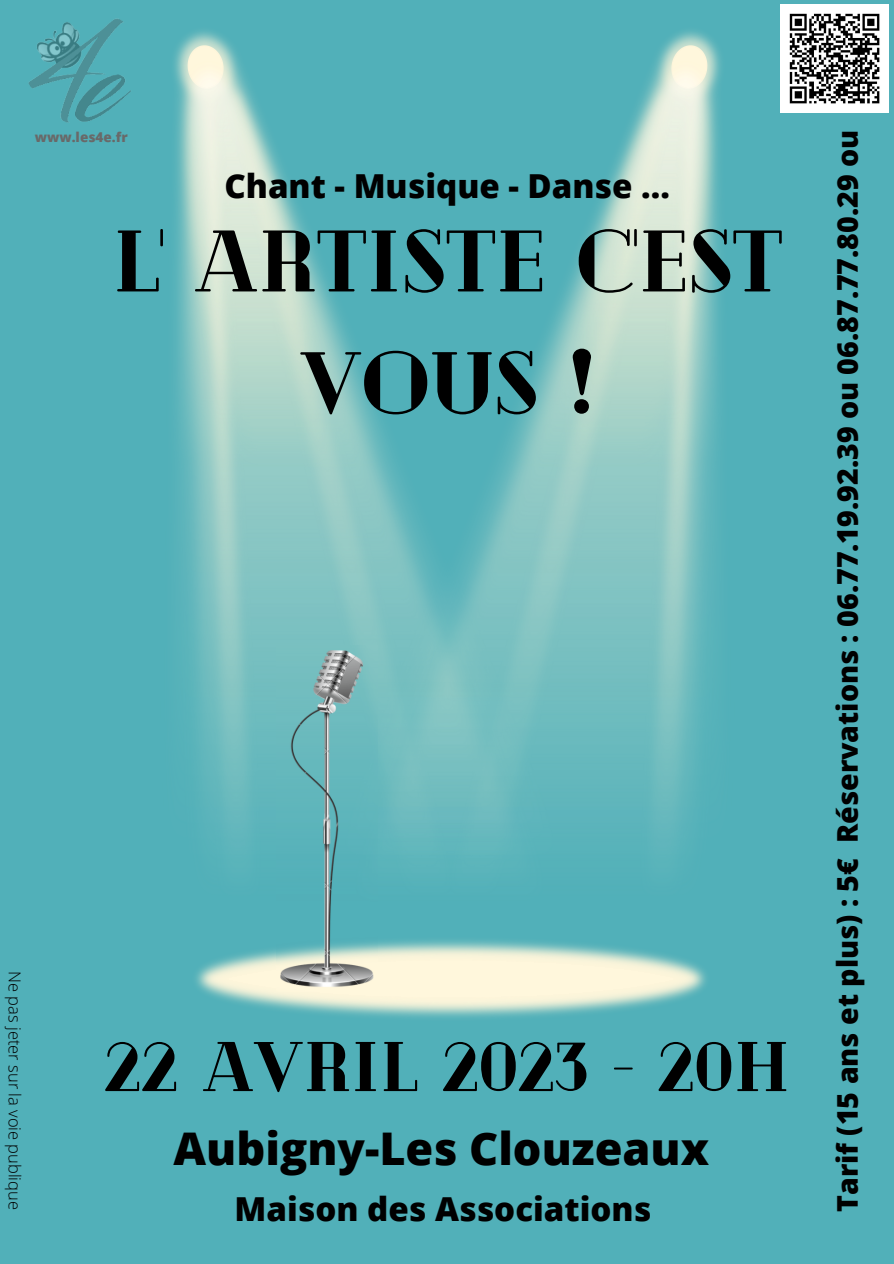
<style>
.page{position:relative;width:894px;height:1264px;background:#fff}
.page>*{position:absolute;margin:0;border:0;box-sizing:border-box;transform-origin:0 0}
.t1{font:900 87px/121.6px "Cheque";color:#000;text-align:center}
.t2{font:900 70.2px "Cheque";color:#000}
.t3{font:800 45px "Open Sans";color:#000}
.t4{font:800 33px "Open Sans";color:#000}
.t5{font:800 28.5px "Open Sans";color:#000}
.t6{font:300 16.5px "Open Sans";color:#000}
.t7{font:800 13.5px "Open Sans";color:#696969}
</style>
<div class="page">
<div style="left:0;top:0;width:892px;height:1263px;background:#51b0b9"></div>
<img style="left:174px;top:31px;width:547px;height:987px">
<img style="left:276px;top:645px;width:102px;height:346px">
<img style="left:29px;top:18px;width:102px;height:104px">
<img style="left:780px;top:5px;width:107px;height:108px">
<p class="t7" style="left:35px;top:128px;width:94px">www.les4e.fr</p>
<p class="t4" style="left:224px;top:162px;width:447px">Chant - Musique - Danse ...</p>
<h1 class="t1" style="left:112px;top:196px;width:671px">L' ARTISTE C'EST<br>VOUS !</h1>
<p class="t6" style="left:27px;top:971px;width:240px;rotate:90deg">Ne pas jeter sur la voie publique</p>
<h2 class="t2" style="left:104px;top:1020px;width:687px">22 AVRIL 2023 - 20H</h2>
<h3 class="t3" style="left:173px;top:1117px;width:537px">Aubigny-Les Clouzeaux</h3>
<p class="t4" style="left:234px;top:1185px;width:418px">Maison des Associations</p>
<p class="t5" style="left:827px;top:1211px;width:1083px;rotate:-90deg">Tarif (15 ans et plus) : 5€ Réservations : 06.77.19.92.39 ou 06.87.77.80.29 ou</p>
</div>
